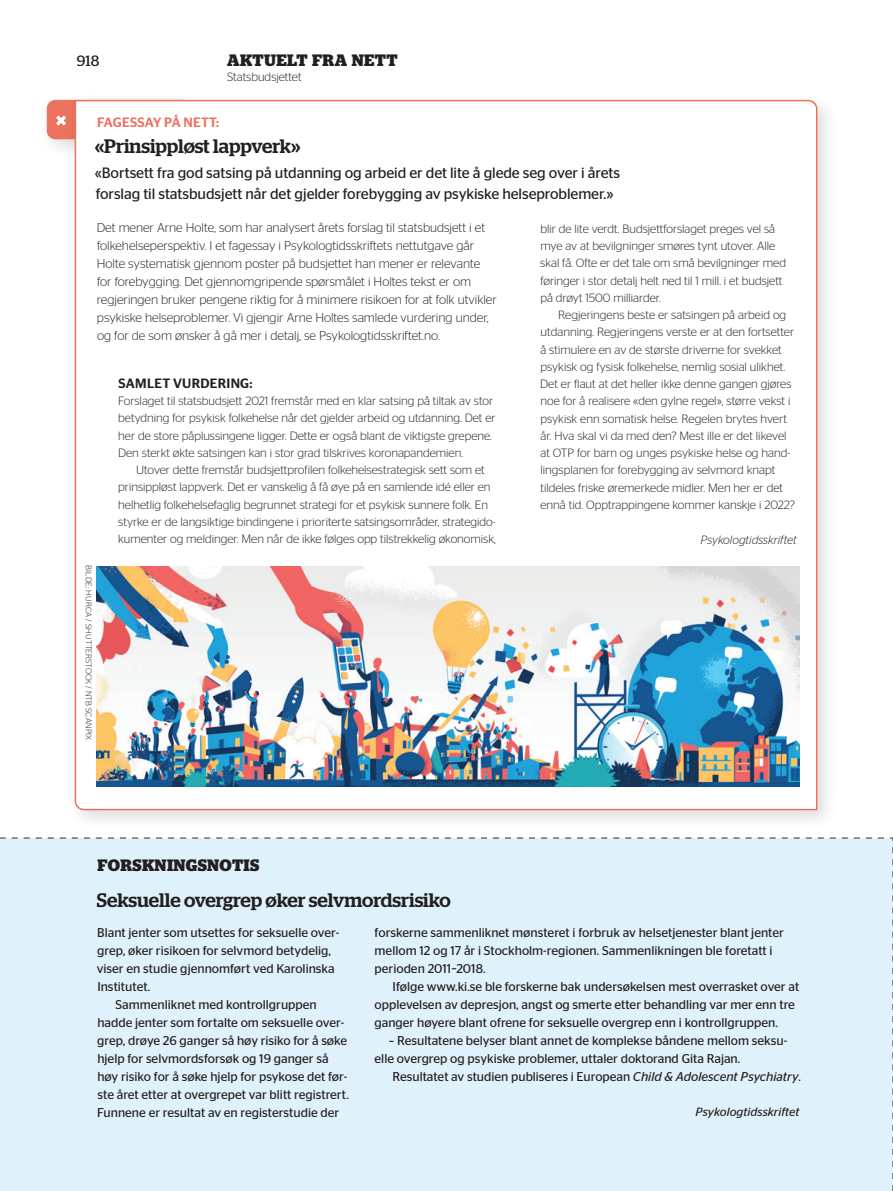
<style>
.page{position:relative;width:893px;height:1191px;background:#fff}
.page>*{position:absolute;margin:0;border:0;box-sizing:border-box;transform-origin:0 0}
.t1{font:500 19.5px "Stag";letter-spacing:-.005em;color:#231f20}
.t2{font:700 16.5px "Stag";letter-spacing:.025em;color:#231f20}
.t3{font:700 16.5px "Stag";letter-spacing:.085em;color:#231f20}
.t4{font:15px/21px "Stag Sans";letter-spacing:-.005em;color:#231f20}
.t5{font:15px "Stag";color:#231f20}
.t6{font:500 13.5px "Stag Sans";letter-spacing:.02em;color:#231f20}
.t7{font:500 13.5px "Stag Sans";letter-spacing:.02em;color:#eb725f}
.t8{font:12.75px/18px "Stag Sans";color:#231f20}
.t9{font:300 12.75px/18px "Stag Sans";color:#231f20}
.t10{font:300 12px/17.2px "Stag Sans";color:#231f20}
.t11{font:italic 300 12px "Stag Sans";color:#231f20}
.t12{font:italic 12px "Stag Sans";color:#231f20}
.t13{font:300 8.25px "Stag Sans";letter-spacing:.02em;color:#231f20}
.s1{font-style:italic}
</style>
<div class="page">
<div style="left:0;top:837px;width:893px;height:354px;background:#dff2fb"></div>
<div style="left:39px;top:92px;width:173px;height:68px;background:#231f20;opacity:.15"></div>
<div style="left:47px;top:100px;width:144px;height:39px;background:#eb725f;border-radius:9px"></div>
<div style="left:67px;top:92px;width:771px;height:739px;background:#231f20;opacity:.15"></div>
<svg style="left:74px;top:99px;width:744px;height:712px"></svg>
<svg style="left:56px;top:115px;width:10px;height:11px"></svg>
<img style="left:97px;top:566px;width:702px;height:220px">
<p class="t5" style="left:77px;top:52px;width:24px">918</p>
<h2 class="t3" style="left:227px;top:50px;width:172px">AKTUELT FRA NETT</h2>
<p class="t10" style="left:227px;top:68px;width:76px">Statsbudsjettet</p>
<p class="t7" style="left:97px;top:114px;width:124px">FAGESSAY PÅ NETT:</p>
<h1 class="t1" style="left:95px;top:135px;width:207px">«Prinsippløst lappverk»</h1>
<p class="t4" style="left:95px;top:162px;width:527px">«Bortsett fra god satsing på utdanning og arbeid er det lite å glede seg over i årets forslag til statsbudsjett når det gjelder forebygging av psykiske helseproblemer.»</p>
<p class="t9" style="left:97px;top:218px;width:401px">Det mener Arne Holte, som har analysert årets forslag til statsbudsjett i et folkehelseperspektiv. I et fagessay i Psykologtidsskriftets nettutgave går Holte systematisk gjennom poster på budsjettet han mener er relevante for forebygging. Det gjennomgripende spørsmålet i Holtes tekst er om regjeringen bruker pengene riktig for å minimere risikoen for at folk utvikler psykiske helseproblemer. Vi gjengir Arne Holtes samlede vurdering under, og for de som ønsker å gå mer i detalj, se Psykologtidsskriftet.no.</p>
<p class="t6" style="left:119px;top:375px;width:135px">SAMLET VURDERING:</p>
<p class="t10" style="left:118px;top:392px;width:379px">Forslaget til statsbudsjett 2021 fremstår med en klar satsing på tiltak av stor betydning for psykisk folkehelse når det gjelder arbeid og utdanning. Det er her de store påplussingene ligger. Dette er også blant de viktigste grepene.<br>Den sterkt økte satsingen kan i stor grad tilskrives koronapandemien.</p>
<p class="t10" style="left:118px;top:461px;width:379px;text-indent:18px">Utover dette fremstår budsjettprofilen folkehelsestrategisk sett som et prinsippløst lappverk. Det er vanskelig å få øye på en samlende idé eller en helhetlig folkehelsefaglig begrunnet strategi for et psykisk sunnere folk. En styrke er de langsiktige bindingene i prioriterte satsingsområder, strategido&shy;kumenter og meldinger. Men når de ikke følges opp tilstrekkelig økonomisk,</p>
<p class="t10" style="left:540px;top:220px;width:247px">blir de lite verdt. Budsjettforslaget preges vel så mye av at bevilgninger smøres tynt utover. Alle skal få. Ofte er det tale om små bevilgninger med føringer i stor detalj helt ned til 1 mill. i et budsjett på drøyt 1500 milliarder.</p>
<p class="t10" style="left:540px;top:306px;width:256px;text-indent:18px">Regjeringens beste er satsingen på arbeid og utdanning. Regjeringens verste er at den fortsetter å stimulere en av de største driverne for svekket psykisk og fysisk folkehelse, nemlig sosial ulikhet.<br>Det er flaut at det heller ikke denne gangen gjøres noe for å realisere «den gylne regel», større vekst i psykisk enn somatisk helse. Regelen brytes hvert år. Hva skal vi da med den? Mest ille er det likevel at OTP for barn og unges psykiske helse og hand&shy;lingsplanen for forebygging av selvmord knapt tildeles friske øremerkede midler. Men her er det ennå tid. Opptrappingene kommer kanskje i 2022?</p>
<p class="t11" style="left:700px;top:533px;width:98px">Psykologtidsskriftet</p>
<p class="t13" style="left:93px;top:565px;width:176px;rotate:90deg">BILDE: HURCA / SHUTTERSTOCK / NTB SCANPIX</p>
<h2 class="t2" style="left:98px;top:855px;width:23px">FORSK</h2>
<h2 class="t2" style="left:155px;top:855px;width:76px">NINGSNOTIS</h2>
<h1 class="t1" style="left:97px;top:888px;width:355px">Seksuelle overgrep øker selvmordsrisiko</h1>
<p class="t8" style="left:375px;top:923px;width:411px">forskerne sammenliknet mønsteret i forbruk av helsetjenester blant jenter mellom 12 og 17 år i Stockholm-regionen. Sammenlikningen ble foretatt i perioden 2011–2018.</p>
<p class="t8" style="left:375px;top:977px;width:426px;text-indent:18px">Ifølge www.ki.se ble forskerne bak undersøkelsen mest overrasket over at opplevelsen av depresjon, angst og smerte etter behandling var mer enn tre ganger høyere blant ofrene for seksuelle overgrep enn i kontrollgruppen.</p>
<p class="t8" style="left:375px;top:1031px;width:414px;text-indent:14px">– Resultatene belyser blant annet de komplekse båndene mellom seksu&shy;elle overgrep og psykiske problemer, uttaler doktorand Gita Rajan.</p>
<p class="t8" style="left:392px;top:1067px;width:410px">Resultatet av studien publiseres i European <span class="s1">Child &amp; Adolescent Psychiatry</span>.</p>
<p class="t12" style="left:695px;top:1104px;width:105px">Psykologtidsskriftet</p>
<p class="t8" style="left:97px;top:923px;width:244px">Blant jenter som utsettes for seksuelle over-</p>
<p class="t8" style="left:97px;top:941px;width:235px">grep, øker risikoen for selvmord betydelig,</p>
<p class="t8" style="left:97px;top:959px;width:239px">viser en studie gjennomført ved Karolinska</p>
<p class="t8" style="left:97px;top:977px;width:55px">Institutet.</p>
<p class="t8" style="left:115px;top:995px;width:203px">Sammenliknet med kontrollgruppen</p>
<p class="t8" style="left:97px;top:1013px;width:248px">hadde jenter som fortalte om seksuelle over-</p>
<p class="t8" style="left:97px;top:1031px;width:251px">grep, drøye 26 ganger så høy risiko for å søke</p>
<p class="t8" style="left:97px;top:1049px;width:233px">hjelp for selvmordsforsøk og 19 ganger så</p>
<p class="t8" style="left:97px;top:1067px;width:251px">høy risiko for å søke hjelp for psykose det før-</p>
<p class="t8" style="left:97px;top:1085px;width:253px">ste året etter at overgrepet var blitt registrert.</p>
<p class="t8" style="left:97px;top:1103px;width:244px">Funnene er resultat av en registerstudie der</p>
</div>
